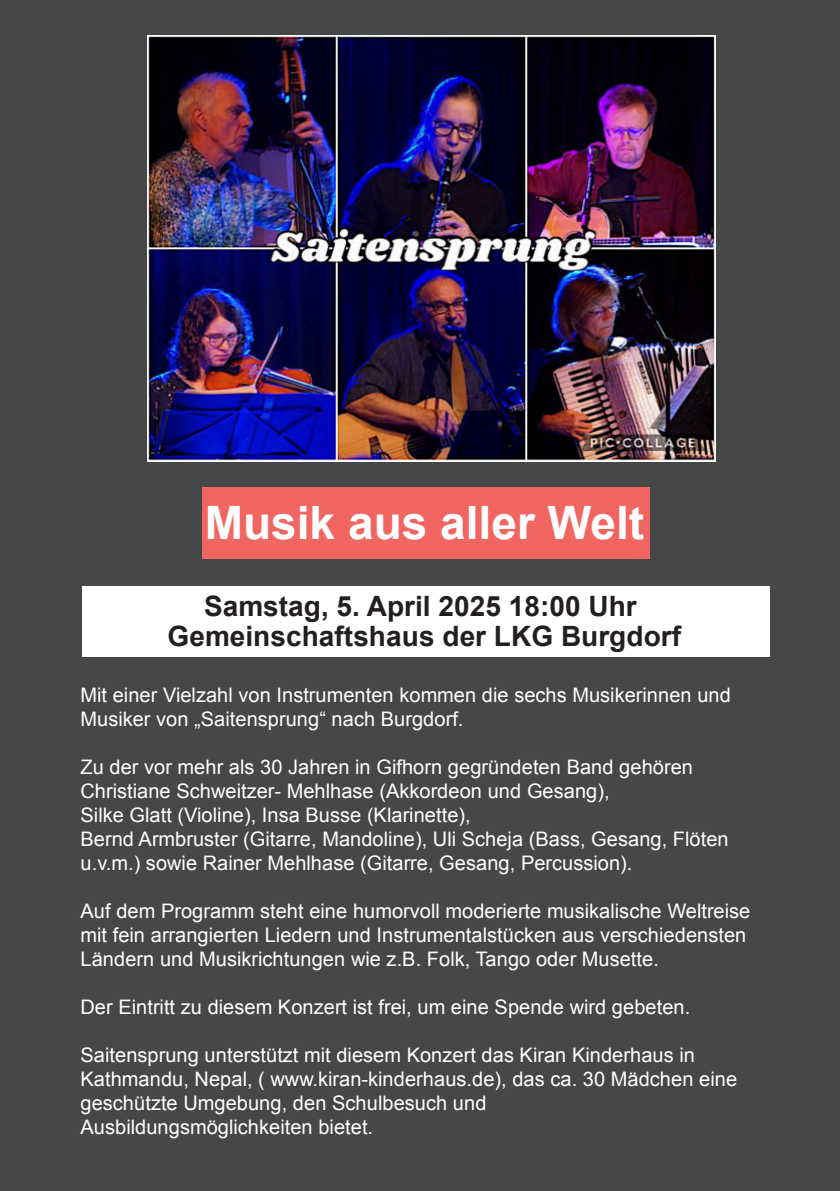
<style>
.page{position:relative;width:840px;height:1191px;background:#fff}
.page>*{position:absolute;margin:0;border:0;box-sizing:border-box;transform-origin:0 0}
.t1{font:700 46px "Arial";color:#fff}
.t2{font:700 28px/30px "Arial";color:#231f20;text-align:center}
.t3{font:20px/24px "Arial";letter-spacing:.005em;color:#fff}
</style>
<div class="page">
<div style="left:0;top:0;width:839px;height:1191px;background:#464748"></div>
<div style="left:202px;top:488px;width:447px;height:71px;background:#f16661"></div>
<div style="left:82px;top:586px;width:687px;height:70px;background:#fff"></div>
<img style="left:147px;top:36px;width:567px;height:425px">
<h1 class="t1" style="left:204px;top:506px;width:441px">Musik aus aller Welt</h1>
<h2 class="t2" style="left:167px;top:594px;width:514px">Samstag, 5. April 2025 18:00 Uhr<br>Gemeinschaftshaus der LKG Burgdorf</h2>
<p class="t3" style="left:80px;top:684px;width:651px">Mit einer Vielzahl von Instrumenten kommen die sechs Musikerinnen und<br>Musiker von „Saitensprung“ nach Burgdorf.</p>
<p class="t3" style="left:80px;top:756px;width:649px">Zu der vor mehr als 30 Jahren in Gifhorn gegründeten Band gehören Christiane Schweitzer- Mehlhase (Akkordeon und Gesang),<br>Silke Glatt (Violine), Insa Busse (Klarinette),<br>Bernd Armbruster (Gitarre, Mandoline), Uli Scheja (Bass, Gesang, Flöten u.v.m.) sowie Rainer Mehlhase (Gitarre, Gesang, Percussion).</p>
<p class="t3" style="left:80px;top:900px;width:671px">Auf dem Programm steht eine humorvoll moderierte musikalische Weltreise mit fein arrangierten Liedern und Instrumentalstücken aus verschiedensten<br>Ländern und Musikrichtungen wie z.B. Folk, Tango oder Musette.</p>
<p class="t3" style="left:80px;top:996px;width:611px">Der Eintritt zu diesem Konzert ist frei, um eine Spende wird gebeten.</p>
<p class="t3" style="left:80px;top:1044px;width:657px">Saitensprung unterstützt mit diesem Konzert das Kiran Kinderhaus in Kathmandu, Nepal, ( www.kiran-kinderhaus.de), das ca. 30 Mädchen eine geschützte Umgebung, den Schulbesuch und<br>Ausbildungsmöglichkeiten bietet.</p>
</div>
